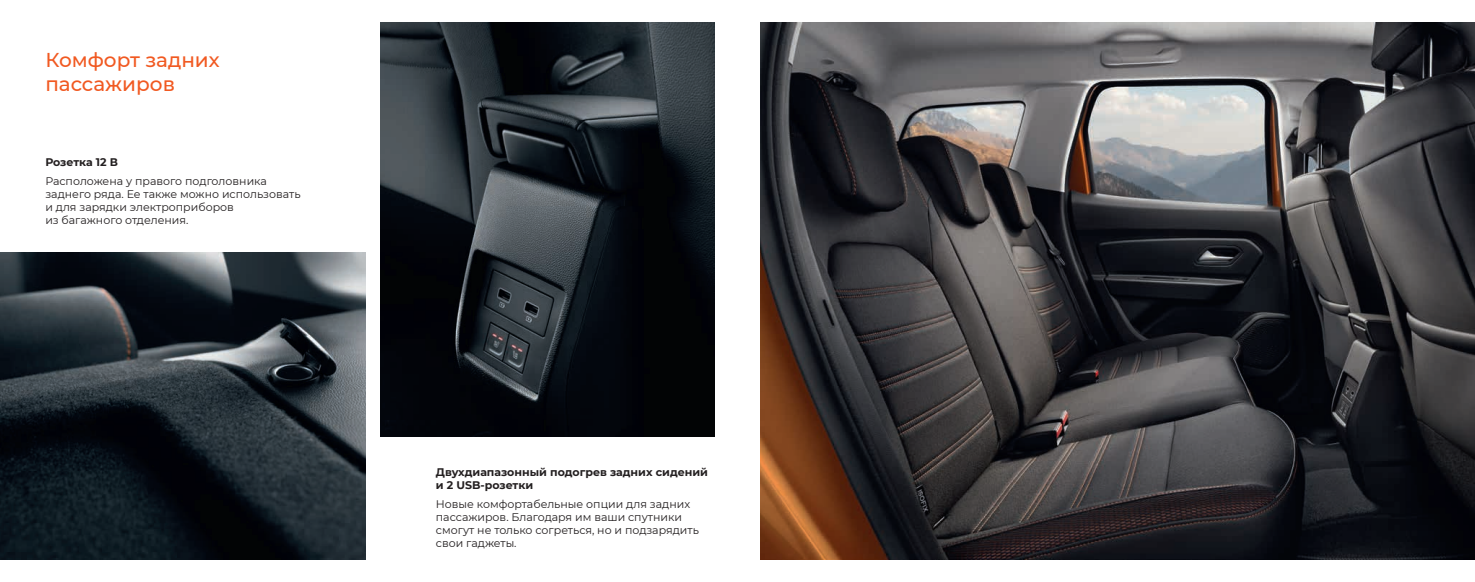
<style>
.page{position:relative;width:1475px;height:582px;background:#fff}
.page>*{position:absolute;margin:0;border:0;box-sizing:border-box;transform-origin:0 0}
.t1{font:500 20px/24px "Montserrat";color:#f15921}
.t2{font:11px/13.2px "Montserrat";color:#231f20}
.t3{font:700 11px/13.2px "Montserrat";color:#231f20}
</style>
<div class="page">
<img style="left:760px;top:23px;width:714px;height:535px">
<img style="left:380px;top:23px;width:334px;height:413px">
<img style="left:0;top:252px;width:366px;height:306px">
<h1 class="t1" style="left:45px;top:47px;width:176px">Комфорт задних пассажиров</h1>
<p class="t3" style="left:45px;top:154px;width:74px">Розетка 12 В</p>
<p class="t2" style="left:45px;top:173px;width:257px">Расположена у правого подголовника заднего ряда. Ее также можно использовать и для зарядки электроприборов<br>из багажного отделения.</p>
<p class="t3" style="left:436px;top:464px;width:274px">Двухдиапазонный подогрев задних сидений и 2 USB-розетки</p>
<p class="t2" style="left:436px;top:496px;width:264px">Новые комфортабельные опции для задних пассажиров. Благодаря им ваши спутники смогут не только согреться, но и подзарядить свои гаджеты.</p>
</div>
